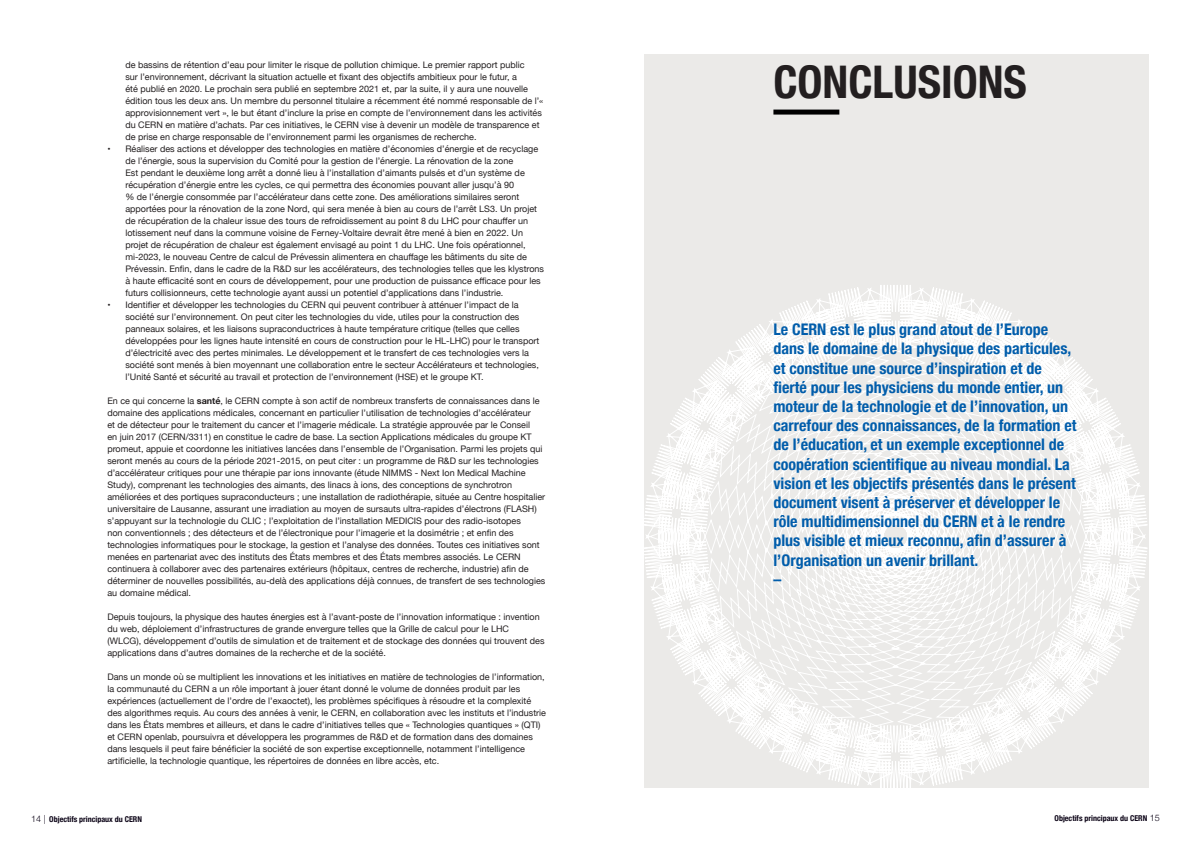
<style>
.page{position:relative;width:1191px;height:842px;background:#fff}
.page>*{position:absolute;margin:0;border:0;box-sizing:border-box;transform-origin:0 0}
.Titre_2_Niveau{font:700 condensed 45px "Helvetica Neue";color:#231f20}
.t1{font:700 condensed 16px/19.2px "Helvetica Neue";color:#015dab}
.texte{font:9px/12px "Helvetica Neue";color:#231f20}
.t2{font:700 condensed 8px "Helvetica Neue";color:#0a0215}
.s1{font-weight:700}
.s2{font-weight:300;font-stretch:normal;font-size:9px}
</style>
<div class="page">
<div style="left:643px;top:54px;width:505px;height:734px;background:#ebeae8"></div>
<div style="left:773px;top:110px;width:66px;height:5px;background:#000"></div>
<svg style="left:643px;top:273px;width:506px;height:515px"></svg>
<p class="texte" style="left:125px;top:59px;width:419px">de bassins de rétention d’eau pour limiter le risque de pollution chimique. Le premier rapport public<br>sur l’environnement, décrivant la situation actuelle et fixant des objectifs ambitieux pour le futur, a<br>été publié en 2020. Le prochain sera publié en septembre 2021 et, par la suite, il y aura une nouvelle édition tous les deux ans. Un membre du personnel titulaire a récemment été nommé responsable de l’« approvisionnement vert », le but étant d’inclure la prise en compte de l’environnement dans les activités du CERN en matière d’achats. Par ces initiatives, le CERN vise à devenir un modèle de transparence et de prise en charge responsable de l’environnement parmi les organismes de recherche.</p>
<p class="texte" style="left:125px;top:143px;width:420px;text-indent:-18px">• Réaliser des actions et développer des technologies en matière d’économies d’énergie et de recyclage de l’énergie, sous la supervision du Comité pour la gestion de l’énergie. La rénovation de la zone<br>Est pendant le deuxième long arrêt a donné lieu à l’installation d’aimants pulsés et d’un système de récupération d’énergie entre les cycles, ce qui permettra des économies pouvant aller jusqu’à 90<br>% de l’énergie consommée par l’accélérateur dans cette zone. Des améliorations similaires seront apportées pour la rénovation de la zone Nord, qui sera menée à bien au cours de l’arrêt LS3. Un projet de récupération de la chaleur issue des tours de refroidissement au point 8 du LHC pour chauffer un lotissement neuf dans la commune voisine de Ferney-Voltaire devrait être mené à bien en 2022. Un projet de récupération de chaleur est également envisagé au point 1 du LHC. Une fois opérationnel, mi-2023, le nouveau Centre de calcul de Prévessin alimentera en chauffage les bâtiments du site de Prévessin. Enfin, dans le cadre de la R&amp;D sur les accélérateurs, des technologies telles que les klystrons à haute efficacité sont en cours de développement, pour une production de puissance efficace pour les futurs collisionneurs, cette technologie ayant aussi un potentiel d’applications dans l’industrie.</p>
<p class="texte" style="left:125px;top:299px;width:415px;text-indent:-18px">• Identifier et développer les technologies du CERN qui peuvent contribuer à atténuer l’impact de la société sur l’environnement. On peut citer les technologies du vide, utiles pour la construction des panneaux solaires, et les liaisons supraconductrices à haute température critique (telles que celles développées pour les lignes haute intensité en cours de construction pour le HL-LHC) pour le transport d’électricité avec des pertes minimales. Le développement et le transfert de ces technologies vers la société sont menés à bien moyennant une collaboration entre le secteur Accélérateurs et technologies, l’Unité Santé et sécurité au travail et protection de l’environnement (HSE) et le groupe KT.</p>
<p class="texte" style="left:107px;top:395px;width:439px">En ce qui concerne la <span class="s1">santé</span>, le CERN compte à son actif de nombreux transferts de connaissances dans le domaine des applications médicales, concernant en particulier l’utilisation de technologies d’accélérateur<br>et de détecteur pour le traitement du cancer et l’imagerie médicale. La stratégie approuvée par le Conseil<br>en juin 2017 (CERN/3311) en constitue le cadre de base. La section Applications médicales du groupe KT promeut, appuie et coordonne les initiatives lancées dans l’ensemble de l’Organisation. Parmi les projets qui seront menés au cours de la période 2021-2015, on peut citer : un programme de R&amp;D sur les technologies d’accélérateur critiques pour une thérapie par ions innovante (étude NIMMS - Next Ion Medical Machine Study), comprenant les technologies des aimants, des linacs à ions, des conceptions de synchrotron améliorées et des portiques supraconducteurs ; une installation de radiothérapie, située au Centre hospitalier universitaire de Lausanne, assurant une irradiation au moyen de sursauts ultra-rapides d’électrons (FLASH) s’appuyant sur la technologie du CLIC ; l’exploitation de l’installation MEDICIS pour des radio-isotopes<br>non conventionnels ; des détecteurs et de l’électronique pour l’imagerie et la dosimétrie ; et enfin des technologies informatiques pour le stockage, la gestion et l’analyse des données. Toutes ces initiatives sont menées en partenariat avec des instituts des États membres et des États membres associés. Le CERN continuera à collaborer avec des partenaires extérieurs (hôpitaux, centres de recherche, industrie) afin de déterminer de nouvelles possibilités, au-delà des applications déjà connues, de transfert de ses technologies au domaine médical.</p>
<p class="texte" style="left:107px;top:611px;width:438px">Depuis toujours, la physique des hautes énergies est à l’avant-poste de l’innovation informatique : invention du web, déploiement d’infrastructures de grande envergure telles que la Grille de calcul pour le LHC (WLCG), développement d’outils de simulation et de traitement et de stockage des données qui trouvent des applications dans d’autres domaines de la recherche et de la société.</p>
<p class="texte" style="left:107px;top:671px;width:440px">Dans un monde où se multiplient les innovations et les initiatives en matière de technologies de l’information, la communauté du CERN a un rôle important à jouer étant donné le volume de données produit par les expériences (actuellement de l’ordre de l’exaoctet), les problèmes spécifiques à résoudre et la complexité des algorithmes requis. Au cours des années à venir, le CERN, en collaboration avec les instituts et l’industrie dans les États membres et ailleurs, et dans le cadre d’initiatives telles que « Technologies quantiques » (QTI) et CERN openlab, poursuivra et développera les programmes de R&amp;D et de formation dans des domaines dans lesquels il peut faire bénéficier la société de son expertise exceptionnelle, notamment l’intelligence artificielle, la technologie quantique, les répertoires de données en libre accès, etc.</p>
<p class="Titre_2_Niveau" style="left:773px;top:45px;width:255px">CONCLUSIONS</p>
<p class="t1" style="left:773px;top:319px;width:305px">Le CERN est le plus grand atout de l’Europe dans le domaine de la physique des particules, et constitue une source d’inspiration et de fierté pour les physiciens du monde entier, un moteur de la technologie et de l’innovation, un carrefour des connaissances, de la formation et de l’éducation, et un exemple exceptionnel de coopération scientifique au niveau mondial. La vision et les objectifs présentés dans le présent document visent à préserver et développer le rôle multidimensionnel du CERN et à le rendre plus visible et mieux reconnu, afin d’assurer à l’Organisation un avenir brillant.</p>
<p class="t1" style="left:773px;top:568px;width:9px">–</p>
<p class="t2" style="left:31px;top:812px;width:112px"><span class="s2">14 |</span> Objectifs principaux du CERN</p>
<p class="t2" style="left:1054px;top:812px;width:107px">Objectifs principaux du CERN <span class="s2">15</span></p>
</div>
